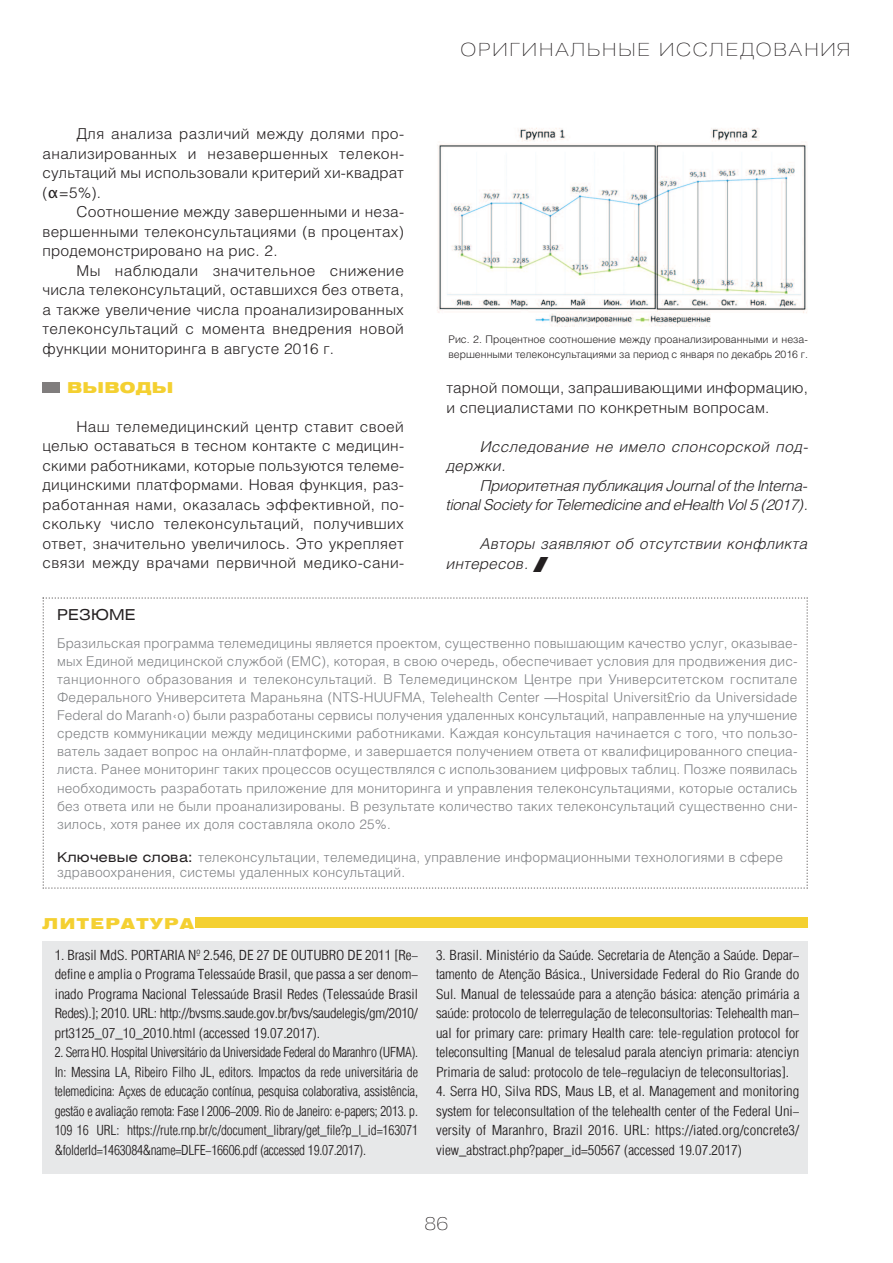
<style>
.page{position:relative;width:893px;height:1263px;background:#fff}
.page>*{position:absolute;margin:0;border:0;box-sizing:border-box;transform-origin:0 0}
.t1{font:100 18px "Helios Ext";letter-spacing:.1em;color:#231f20}
.t2{font:300 15px/19.5px "Helios";letter-spacing:.015em;color:#231f20;text-align:justify}
.t3{font:italic 300 15px/19.5px "Helios";letter-spacing:-.02em;color:#231f20;text-align:right}
.t4{font:italic 300 15px/19.5px "Helios";letter-spacing:.02em;color:#231f20}
.t5{font:italic 300 15px/19.5px "Helios";letter-spacing:.025em;color:#231f20}
.t6{font:900 15px "Helios Ext";letter-spacing:.1em;color:#f4d031}
.t7{font:15px "Helios Ext";letter-spacing:.015em;color:#231f20}
.t8{font:300 13.5px/18px "Helios";letter-spacing:.015em;color:#808285;text-align:justify}
.t9{font:300 13.5px/19.5px "Helios Cond";color:#231f20;text-align:justify;scale:1.1 1}
.t10{font:300 13.5px/19.5px "Helios Cond";color:#231f20;text-align:justify}
.t11{font:300 10.5px/15px "Helios";color:#231f20}
.s1{font-family:"Lucida Grande";font-weight:400}
.s2{font-family:"Helios Ext";font-weight:400;color:#231f20}
.s3{font-family:"Helvetica Neue LTW1 G";font-stretch:condensed}
</style>
<div class="page">
<div style="left:43px;top:382px;width:17px;height:11px;background:#807d7d"></div>
<svg style="left:43px;top:597px;width:765px;height:292px"></svg>
<div style="left:196px;top:917px;width:612px;height:11px;background:#f4d031"></div>
<div style="left:43px;top:941px;width:765px;height:233px;background:#e7e8e9"></div>
<img style="left:437px;top:128px;width:370px;height:198px">
<p class="t2" style="left:43px;top:126px;width:363px;text-indent:34px">Для анализа различий между долями про&shy;анализированных и незавершенных телекон&shy;сультаций мы использовали критерий хи-квадрат (<span class="s1">α</span>=5%).</p>
<p class="t2" style="left:43px;top:204px;width:363px;text-indent:34px">Соотношение между завершенными и неза&shy;вершенными телеконсультациями (в процентах) продемонстрировано на рис. 2.</p>
<p class="t2" style="left:43px;top:262px;width:363px;text-indent:34px">Мы наблюдали значительное снижение числа телеконсультаций, оставшихся без ответа, а также увеличение числа проанализированных телеконсультаций с момента внедрения новой функции мониторинга в августе 2016 г.</p>
<p class="t6" style="left:67px;top:379px;width:108px">ВЫВОДЫ</p>
<p class="t2" style="left:43px;top:418px;width:363px;text-indent:34px">Наш телемедицинский центр ставит своей целью оставаться в тесном контакте с медицин&shy;скими работниками, которые пользуются телеме&shy;дицинскими платформами. Новая функция, раз&shy;работанная нами, оказалась эффективной, по&shy;скольку число телеконсультаций, получивших ответ, значительно увеличилось. Это укрепляет связи между врачами первичной медико-сани-</p>
<h1 class="t1" style="left:461px;top:43px;width:391px">ОРИГИНАЛЬНЫЕ ИССЛЕДОВАНИЯ</h1>
<p class="t11" style="left:448px;top:332px;width:361px">Рис. 2. Процентное соотношение между проанализированными и неза&shy;вершенными телеконсультациями за период с января по декабрь 2016 г.</p>
<p class="t2" style="left:446px;top:380px;width:363px">тарной помощи, запрашивающими информацию, и специалистами по конкретным вопросам.</p>
<p class="t5" style="left:446px;top:438px;width:363px;text-indent:34px">Исследование не имело спонсорской под&shy;держки.</p>
<p class="t3" style="left:446px;top:477px;width:363px">Приоритетная публикация Journal of the Interna&shy;tional Society for Telemedicine and eHealth Vol 5 (2017).</p>
<p class="t4" style="left:446px;top:536px;width:363px;text-indent:34px">Авторы заявляют об отсутствии конфликта интересов.</p>
<p class="t7" style="left:57px;top:609px;width:80px">РЕЗЮМЕ</p>
<p class="t8" style="left:57px;top:636px;width:742px">Бразильская программа телемедицины является проектом, существенно повышающим качество услуг, оказывае&shy;мых Единой медицинской службой (ЕМС), которая, в свою очередь, обеспечивает условия для продвижения дис&shy;танционного образования и телеконсультаций. В Телемедицинском Центре при Университетском госпитале Федерального Университета Мараньяна (NTS-HUUFMA, Telehealth Center —Hospital Universitário da Universidade Federal do Maranhão) были разработаны сервисы получения удаленных консультаций, направленные на улучшение средств коммуникации между медицинскими работниками. Каждая консультация начинается с того, что пользо&shy;ватель задает вопрос на онлайн-платформе, и завершается получением ответа от квалифицированного специа&shy;листа. Ранее мониторинг таких процессов осуществлялся с использованием цифровых таблиц. Позже появилась необходимость разработать приложение для мониторинга и управления телеконсультациями, которые остались без ответа или не были проанализированы. В результате количество таких телеконсультаций существенно сни&shy;зилось, хотя ранее их доля составляла около 25%.</p>
<p class="t8" style="left:57px;top:850px;width:727px;line-height:15px"><span class="s2">Ключевые слова:</span> телеконсультации, телемедицина, управление информационными технологиями в сфере здравоохранения, системы удаленных консультаций.</p>
<p class="t6" style="left:43px;top:915px;width:153px">ЛИТЕРАТУРА</p>
<p class="t9" style="left:55px;top:945px;width:332px">1. Brasil MdS. PORTARIA Nº 2.546, DE 27 DE OUTUBRO DE 2011 [Re&shy;define e amplia o Programa Telessa<span class="s3">ú</span>de Brasil, que passa a ser denom&shy;inado Programa Nacional Telessa<span class="s3">ú</span>de Brasil Redes (Telessa<span class="s3">ú</span>de Brasil Redes).]; 2010. URL: http://bvsms.saude.gov.br/bvs/saudelegis/gm/2010/ prt3125_07_10_2010.html (accessed 19.07.2017).</p>
<p class="t10" style="left:55px;top:1043px;width:365px">2. Serra HO. Hospital Universit<span class="s3">á</span>rio da Universidade Federal do Maranhão (UFMA).<br>In: Messina LA, Ribeiro Filho JL, editors. Impactos da rede universit<span class="s3">á</span>ria de telemedicina: A<span class="s3">ç</span>ões de educa<span class="s3">çã</span>o cont<span class="s3">í</span>nua, pesquisa colaborativa, assist<span class="s3">ê</span>ncia, gest<span class="s3">ã</span>o e avalia<span class="s3">çã</span>o remota: Fase I 2006-2009. Rio de Janeiro: e<span class="s3">-</span>papers; 2013. p.<br>109 16 URL: https://rute.rnp.br/c/document_library/get_file?p_l_id=163071 &amp;folderId=1463084&amp;name=DLFE-16606.pdf (accessed 19.07.2017).</p>
<p class="t9" style="left:436px;top:945px;width:332px">3. Brasil. Minist<span class="s3">é</span>rio da Sa<span class="s3">ú</span>de. Secretaria de Aten<span class="s3">çã</span>o à Sa<span class="s3">ú</span>de. Depar&shy;tamento de Aten<span class="s3">çã</span>o B<span class="s3">á</span>sica., Universidade Federal do Rio Grande do Sul. Manual de telessa<span class="s3">ú</span>de para a aten<span class="s3">çã</span>o b<span class="s3">á</span>sica: aten<span class="s3">çã</span>o prim<span class="s3">á</span>ria à sa<span class="s3">ú</span>de: protocolo de telerregula<span class="s3">çã</span>o de teleconsultorias: Telehealth man&shy;ual for primary care: primary Health care: tele<span class="s3">-</span>regulation protocol for teleconsulting [Manual de telesalud parala atención primaria: atención Primaria de salud: protocolo de tele-regulación de teleconsultorias].</p>
<p class="t9" style="left:436px;top:1082px;width:332px">4. Serra HO, Silva RDS, Maus LB, et al. Management and monitoring system for teleconsultation of the telehealth center of the Federal Uni&shy;versity of Maranhão, Brazil 2016. URL: https://iated.org/concrete3/ view_abstract.php?paper_id=50567 (accessed 19.07.2017)</p>
<h1 class="t1" style="left:425px;top:1216px;width:25px">86</h1>
</div>
